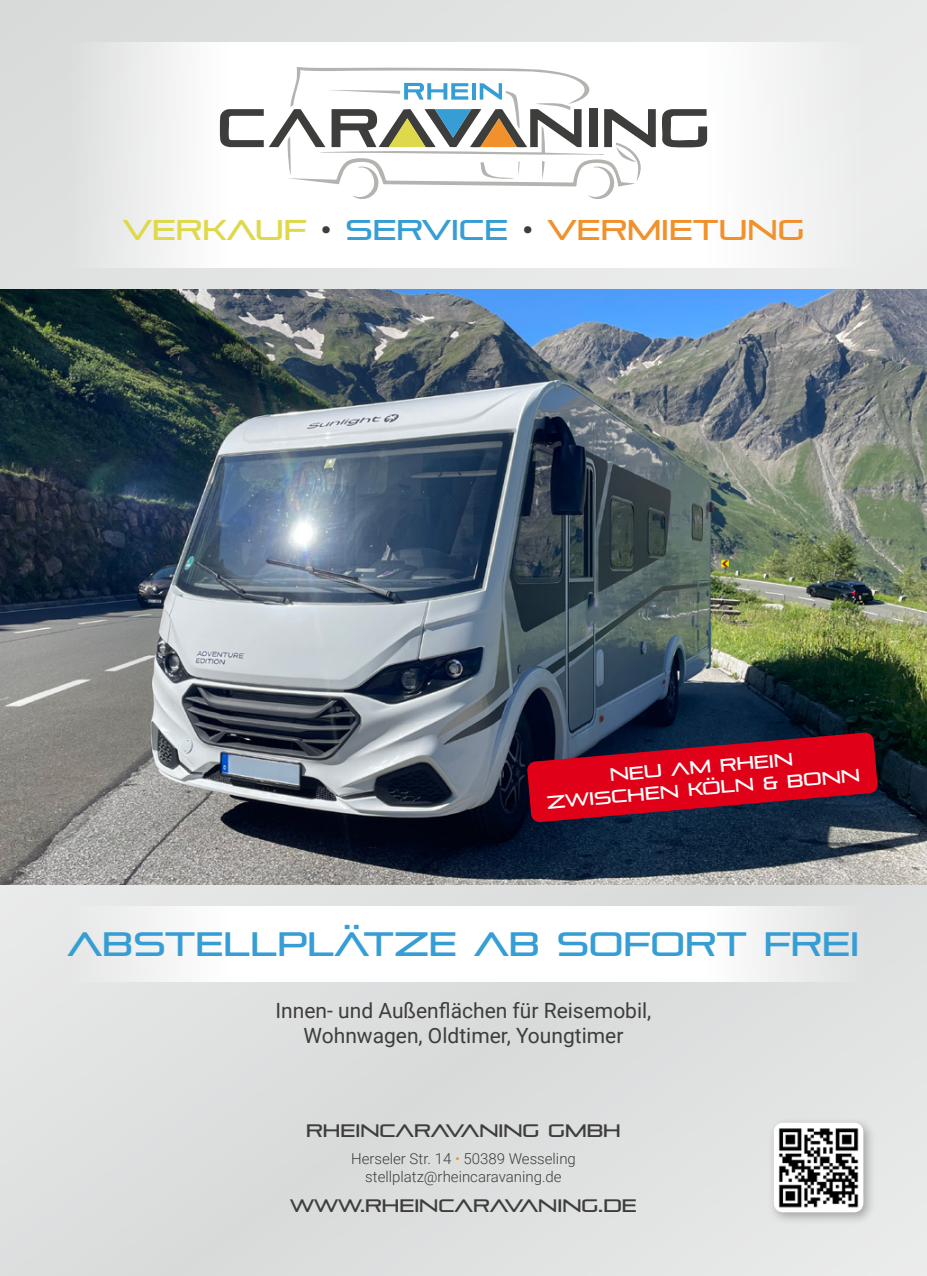
<style>
.page{position:relative;width:927px;height:1276px;background:#dfe0e0}
.page>*{position:absolute;margin:0;border:0;box-sizing:border-box;transform-origin:0 0}
.t1{font:33.75px "Pirulen Rg";color:#369ed4}
.t2{font:28.5px "Pirulen Rg";color:#f0912b}
.t3{font:21px "Roboto";color:#3d3d3b}
.t4{font:18px "Pirulen Rg";color:#3d3d3b}
.t5{font:18px "Pirulen Rg";color:#fff}
.t6{font:300 15px "Roboto";color:#3d3d3b}
.s1{color:#ded94a}
.s2{color:#3d3d3b}
.s3{color:#369ed4}
.s4{color:#f0912b}
</style>
<div class="page">
<img style="left:0;top:289px;width:927px;height:595px">
<svg style="left:118px;top:43px;width:745px;height:225px;fill:#fbfbfb"></svg>
<svg style="left:86px;top:906px;width:724px;height:75px;background:#fbfbfb"></svg>
<svg style="left:220px;top:67px;width:487px;height:136px;background:#dfe1df"></svg>
<svg style="left:527px;top:732px;width:351px;height:90px;background:#9b0c23"></svg>
<div style="left:768px;top:1116px;width:108px;height:109px;background:#000;opacity:.3"></div>
<img style="left:774px;top:1123px;width:89px;height:89px">
<p class="t2" style="left:123px;top:212px;width:683px"><span class="s1">VERKAUF</span> <span class="s2">•</span> <span class="s3">SERVICE</span> <span class="s2">•</span> VERMIETUNG</p>
<p class="t5" style="left:609px;top:764px;width:185px;rotate:-5deg">NEU AM RHEIN</p>
<p class="t5" style="left:546px;top:791px;width:316px;rotate:-5deg">ZWISCHEN KÖLN &amp; BONN</p>
<p class="t1" style="left:68px;top:924px;width:793px">ABSTELLPLÄTZE AB SOFORT FREI</p>
<p class="t3" style="left:276px;top:996px;width:377px">Innen- und Außenflächen für Reisemobil,</p>
<p class="t3" style="left:303px;top:1021px;width:321px">Wohnwagen, Oldtimer, Youngtimer</p>
<p class="t4" style="left:306px;top:1119px;width:316px">RHEINCARAVANING GMBH</p>
<p class="t6" style="left:351px;top:1147px;width:226px">Herseler Str. 14 <span class="s4">•</span> 50389 Wesseling</p>
<p class="t6" style="left:365px;top:1165px;width:198px">stellplatz@rheincaravaning.de</p>
<p class="t4" style="left:290px;top:1195px;width:348px">WWW.RHEINCARAVANING.DE</p>
</div>
